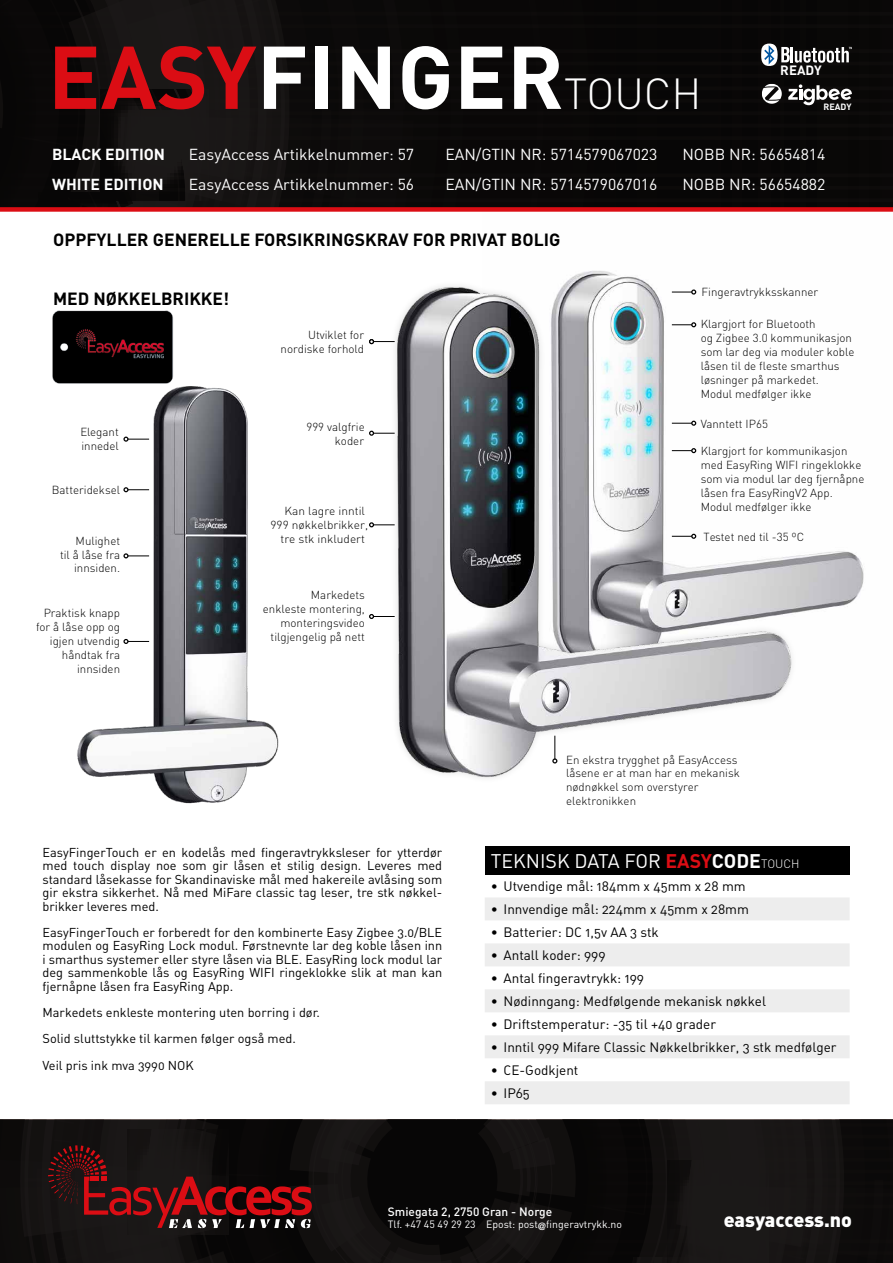
<style>
.page{position:relative;width:893px;height:1263px;background:#fff}
.page>*{position:absolute;margin:0;border:0;box-sizing:border-box;transform-origin:0 0}
.t1{font:700 87.45px "DIN";color:#fff}
.t2{font:900 19.65px "DIN";color:#fff}
.t3{font:19.5px "DIN";color:#fff}
.t4{font:700 17.4px "DIN";color:#000}
.t5{font:15.75px "DIN";color:#fff}
.t6{font:700 15.75px "DIN";color:#fff}
.t7{font:13.5px "DIN Regular Alternate";color:#000}
.t8{font:700 13.35px "DIN";color:#fff}
.t9{font:12.75px/13.5px "DIN Regular Alternate";color:#000;text-align:justify}
.t10{font:500 12px "DIN";color:#fff}
.t11{font:300 11.55px/13.8px "DIN";color:#000;text-align:right}
.t12{font:10.5px "DIN";color:#fff}
.t13{font:700 9px "DIN";color:#fff}
.s1{color:#db0d14}
.s2{font-weight:300;font-size:42.9px}
.s3{font-weight:700;color:#db0d14}
.s4{font-weight:700}
.s5{font-weight:300;font-size:12px}
.s6{font-family:"Frutiger"}
</style>
<div class="page">
<div style="left:0;top:1120px;width:893px;height:143px;background:#131110"></div>
<img style="left:77px;top:386px;width:162px;height:418px">
<img style="left:832px;top:551px;width:32px;height:56px">
<div style="left:0;top:0;width:893px;height:209px;background:linear-gradient(to right,#12100f,#070606)"></div>
<svg style="left:48px;top:1119px;width:528px;height:144px"></svg>
<div style="left:0;top:207px;width:893px;height:5px;background:#db0d14"></div>
<div style="left:485px;top:846px;width:365px;height:28px;background:#000"></div>
<svg style="left:485px;top:898px;width:365px;height:206px;fill:#ededed"></svg>
<svg style="left:123px;top:437px;width:26px;height:5px"></svg>
<svg style="left:123px;top:639px;width:26px;height:5px"></svg>
<img style="left:200px;top:271px;width:632px;height:520px">
<svg style="left:123px;top:487px;width:26px;height:5px"></svg>
<svg style="left:123px;top:553px;width:26px;height:5px"></svg>
<svg style="left:672px;top:289px;width:24px;height:6px"></svg>
<svg style="left:672px;top:322px;width:24px;height:5px"></svg>
<svg style="left:761px;top:44px;width:91px;height:22px"></svg>
<svg style="left:762px;top:84px;width:20px;height:20px"></svg>
<svg style="left:788px;top:84px;width:64px;height:23px"></svg>
<img style="left:52px;top:310px;width:132px;height:82px">
<h1 class="t1" style="left:48px;top:20px;width:655px"><span class="s1">EASY</span>FINGER<span class="s2">TOUCH</span></h1>
<h3 class="t6" style="left:52px;top:144px;width:115px">BLACK EDITION</h3>
<h3 class="t5" style="left:189px;top:145px;width:227px">EasyAccess Artikkelnummer: 57</h3>
<h3 class="t5" style="left:445px;top:145px;width:213px">EAN/GTIN NR: 5714579067023</h3>
<h3 class="t5" style="left:682px;top:145px;width:144px">NOBB NR: 56654814</h3>
<h3 class="t6" style="left:52px;top:174px;width:113px">WHITE EDITION</h3>
<h3 class="t5" style="left:189px;top:175px;width:227px">EasyAccess Artikkelnummer: 56</h3>
<h3 class="t5" style="left:445px;top:175px;width:213px">EAN/GTIN NR: 5714579067016</h3>
<h3 class="t5" style="left:682px;top:175px;width:144px">NOBB NR: 56654882</h3>
<p class="t8" style="left:780px;top:62px;width:43px">READY</p>
<p class="t13" style="left:823px;top:100px;width:30px">READY</p>
<h3 class="t4" style="left:53px;top:229px;width:509px">OPPFYLLER GENERELLE FORSIKRINGSKRAV FOR PRIVAT BOLIG</h3>
<h3 class="t4" style="left:53px;top:288px;width:178px">MED NØKKELBRIKKE!</h3>
<p class="t11" style="left:80px;top:425px;width:40px;text-align:left">Elegant innedel</p>
<p class="t11" style="left:52px;top:483px;width:70px">Batterideksel</p>
<p class="t11" style="left:60px;top:534px;width:62px">Mulighet<br>til å låse fra innsiden.</p>
<p class="t11" style="left:36px;top:606px;width:85px">Praktisk knapp for å låse opp og igjen utvendig håndtak fra innsiden</p>
<p class="t11" style="left:281px;top:328px;width:85px">Utviklet for nordiske forhold</p>
<p class="t11" style="left:306px;top:420px;width:60px">999 valgfrie koder</p>
<p class="t11" style="left:270px;top:504px;width:99px">Kan lagre inntil<br>999 nøkkelbrikker, tre stk inkludert</p>
<p class="t11" style="left:263px;top:588px;width:104px">Markedets<br>enkleste montering, monteringsvideo tilgjengelig på nett</p>
<p class="t11" style="left:702px;top:285px;width:118px">Fingeravtrykksskanner</p>
<p class="t11" style="left:701px;top:317px;width:155px;text-align:left">Klargjort for Bluetooth<br>og Zigbee 3.0 kommunikasjon som lar deg via moduler koble låsen til de fleste smarthus løsninger på markedet.<br>Modul medfølger ikke</p>
<p class="t11" style="left:701px;top:417px;width:69px">Vanntett IP65</p>
<p class="t11" style="left:701px;top:444px;width:165px;text-align:left">Klargjort for kommunikasjon med EasyRing WIFI ringeklokke som via modul lar deg fjernåpne låsen fra EasyRingV2 App.<br>Modul medfølger ikke</p>
<p class="t11" style="left:704px;top:530px;width:102px">Testet ned til -35 ºC</p>
<p class="t9" style="left:43px;top:845px;width:401px">EasyFingerTouch er en kodelås med fingeravtrykksleser for ytterdør med touch display noe som gir låsen et stilig design. Leveres med standard låsekasse for Skandinaviske mål med hakereile avlåsing som gir ekstra sikkerhet. Nå med MiFare classic tag leser, tre stk nøkkel&shy;brikker leveres med.</p>
<p class="t9" style="left:43px;top:925px;width:401px">EasyFingerTouch er forberedt for den kombinerte Easy Zigbee 3.0/BLE modulen og EasyRing Lock modul. Førstnevnte lar deg koble låsen inn i smarthus systemer eller styre låsen via BLE. EasyRing lock modul lar deg sammenkoble lås og EasyRing WIFI ringeklokke slik at man kan fjernåpne låsen fra EasyRing App.</p>
<p class="t9" style="left:43px;top:999px;width:279px;line-height:26.2px;text-align:left">Markedets enkleste montering uten borring i dør.<br>Solid sluttstykke til karmen følger også med.<br>Veil pris ink mva 3990 NOK</p>
<p class="t11" style="left:566px;top:752px;width:175px;text-align:left">En ekstra trygghet på EasyAccess låsene er at man har en mekanisk nødnøkkel som overstyrer elektronikken</p>
<h3 class="t3" style="left:491px;top:849px;width:310px">TEKNISK DATA FOR <span class="s3">EASY</span><span class="s4">CODE</span><span class="s5">TOUCH</span></h3>
<p class="t7" style="left:491px;top:878px;width:256px">• Utvendige mål: 184mm x 45mm x 28 mm</p>
<p class="t7" style="left:491px;top:901px;width:260px">• Innvendige mål: 224mm x 45mm x 28mm</p>
<p class="t7" style="left:491px;top:924px;width:170px">• Batterier: DC 1,5v AA 3 stk</p>
<p class="t7" style="left:491px;top:947px;width:116px">• Antall koder: 999</p>
<p class="t7" style="left:491px;top:970px;width:155px">• Antal fingeravtrykk: 199</p>
<p class="t7" style="left:491px;top:993px;width:277px">• Nødinngang: Medfølgende mekanisk nøkkel</p>
<p class="t7" style="left:491px;top:1016px;width:227px">• Driftstemperatur: -35 til +40 grader</p>
<p class="t7" style="left:491px;top:1039px;width:347px">• Inntil 999 Mifare Classic Nøkkelbrikker, 3 stk medfølger</p>
<p class="t7" style="left:491px;top:1062px;width:89px">• CE-Godkjent</p>
<p class="t7" style="left:491px;top:1085px;width:41px">• IP65</p>
<p class="t10" style="left:388px;top:1204px;width:166px">Smiegata 2, 2750 Gran - Norge</p>
<p class="t12" style="left:388px;top:1218px;width:236px">Tlf. +47 45 49 29 23 Epost: post<span class="s6">@</span>fingeravtrykk.no</p>
<h2 class="t2" style="left:724px;top:1207px;width:130px">easyaccess.no</h2>
</div>
